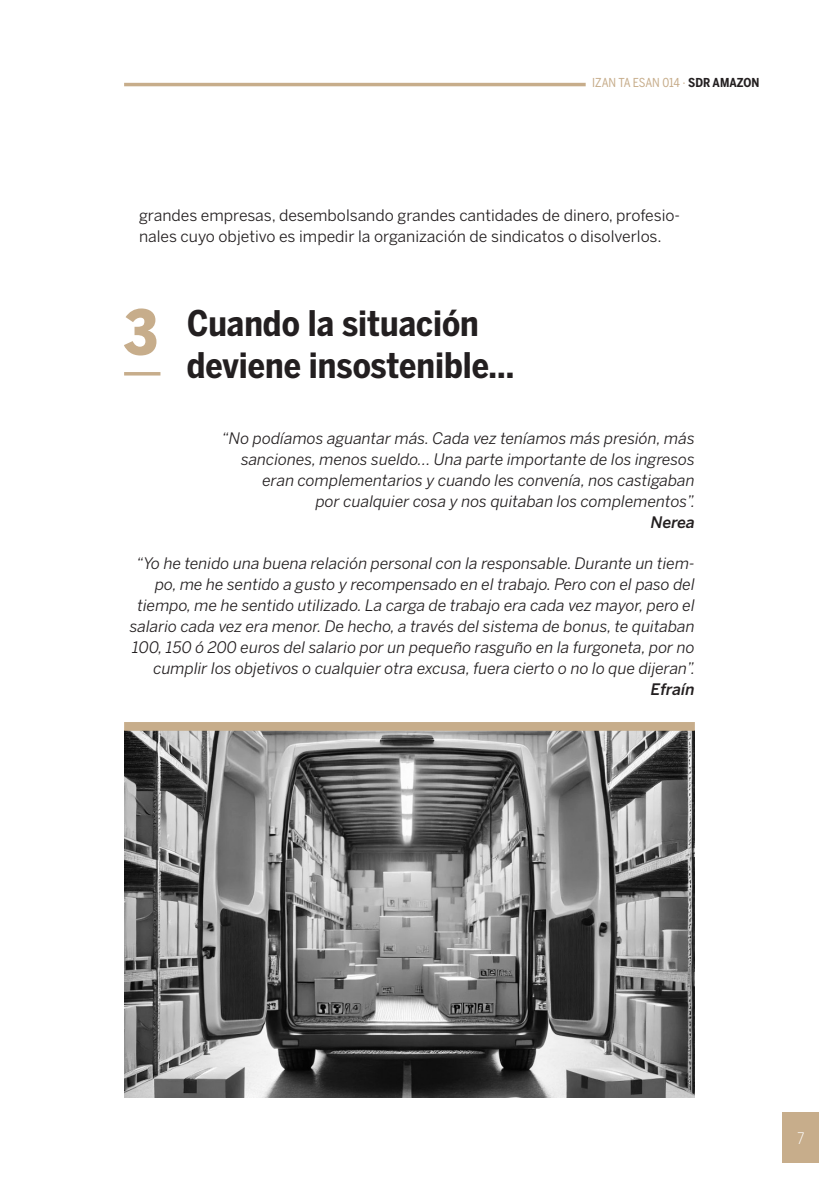
<style>
.page{position:relative;width:819px;height:1191px;background:#fff}
.page>*{position:absolute;margin:0;border:0;box-sizing:border-box;transform-origin:0 0}
.t1{font:900 61.25px "Benton Sans Cond";color:#c7ad8b}
.t2{font:700 35px/42px "Benton Sans Cond";color:#231f20}
.t3{font:italic 15.75px/21px "Benton Sans";color:#231f20;text-align:right}
.t4{font:15.75px/21px "Benton Sans";color:#231f20}
.t5{font:italic 500 15.75px "Benton Sans";color:#231f20}
.t6{font:300 15.75px "Benton Sans Cond";color:#fff}
.t7{font:12.25px "Benton Sans Cond";letter-spacing:-.005em;color:#c7ad8b}
.s1{font-weight:700;color:#231f20}
</style>
<div class="page">
<hr style="left:124px;top:83px;width:461px;height:3px;background:#c7ad8b">
<div style="left:782px;top:1112px;width:37px;height:51px;background:#c7ad8b"></div>
<hr style="left:124px;top:372px;width:36px;height:3px;background:#c7ad8b">
<img style="left:124px;top:731px;width:571px;height:367px">
<div style="left:124px;top:722px;width:571px;height:9px;background:#c7ad8b"></div>
<p class="t7" style="left:592px;top:75px;width:169px">IZAN TA ESAN 014 · <span class="s1">SDR AMAZON</span></p>
<p class="t4" style="left:139px;top:204px;width:542px">grandes empresas, desembolsando grandes cantidades de dinero, profesio&shy;nales cuyo objetivo es impedir la organización de sindicatos o disolverlos.</p>
<h1 class="t1" style="left:124px;top:296px;width:35px">3</h1>
<h2 class="t2" style="left:187px;top:302px;width:329px">Cuando la situación deviene insostenible...</h2>
<p class="t3" style="left:222px;top:427px;width:475px">“No podíamos aguantar más. Cada vez teníamos más presión, más sanciones, menos sueldo... Una parte importante de los ingresos eran complementarios y cuando les convenía, nos castigaban<br>por cualquier cosa y nos quitaban los complementos”.</p>
<p class="t5" style="left:651px;top:513px;width:46px">Nerea</p>
<p class="t3" style="left:130px;top:552px;width:567px">“Yo he tenido una buena relación personal con la responsable. Durante un tiem&shy;po, me he sentido a gusto y recompensado en el trabajo. Pero con el paso del tiempo, me he sentido utilizado. La carga de trabajo era cada vez mayor, pero el salario cada vez era menor. De hecho, a través del sistema de bonus, te quitaban 100, 150 ó 200 euros del salario por un pequeño rasguño en la furgoneta, por no cumplir los objetivos o cualquier otra excusa, fuera cierto o no lo que dijeran”.</p>
<p class="t5" style="left:651px;top:679px;width:46px">Efraín</p>
<p class="t6" style="left:797px;top:1129px;width:9px">7</p>
</div>
